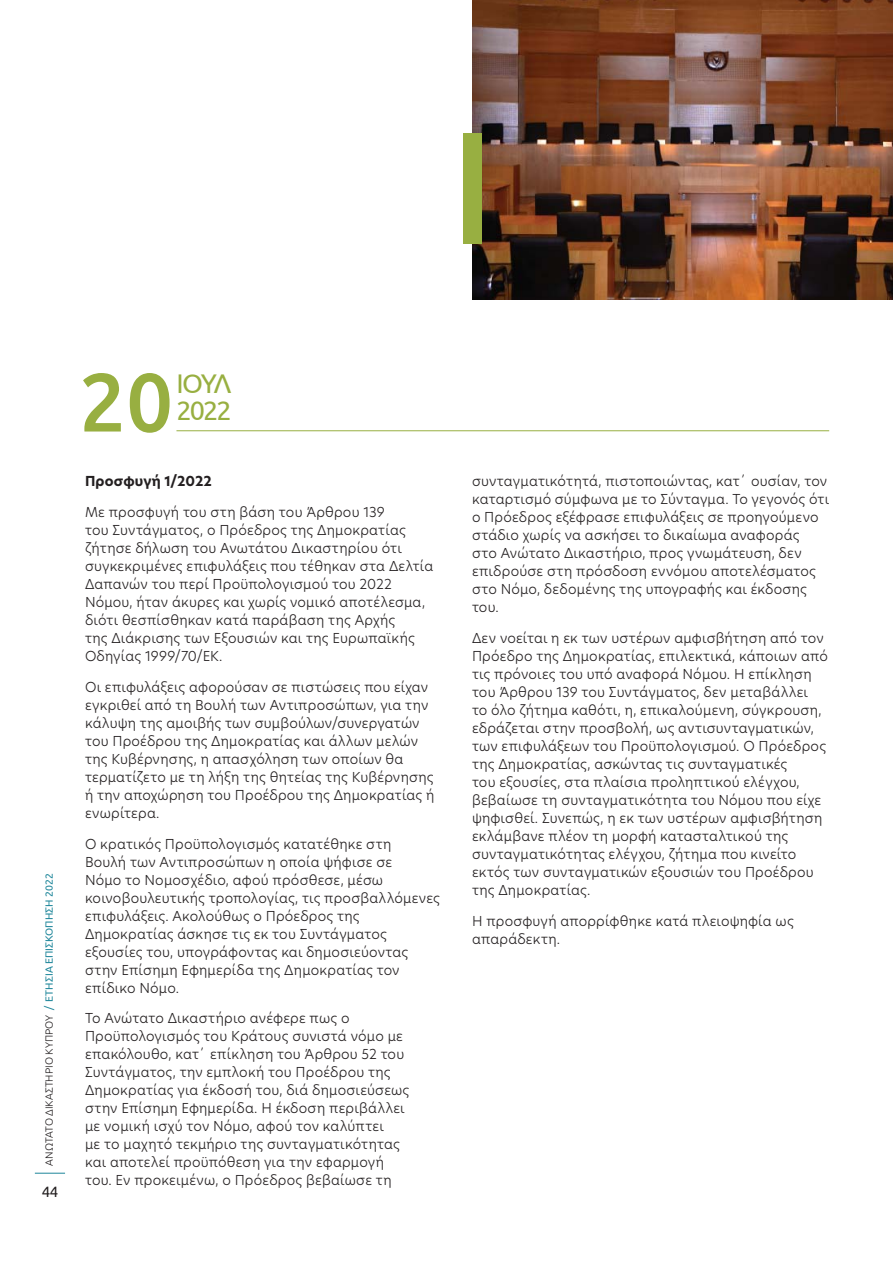
<style>
.page{position:relative;width:893px;height:1263px;background:#fff}
.page>*{position:absolute;margin:0;border:0;box-sizing:border-box;transform-origin:0 0}
.t1{font:500 82.5px "Ubuntu";color:#98af41}
.t2{font:27px/27px "Ubuntu";letter-spacing:-.07em;color:#98af41}
.t3{font:15px "Ubuntu";color:#231f20}
.t4{font:300 13.5px/18px "New Hero";letter-spacing:.01em;color:#231f20}
.t5{font:700 13.5px "New Hero";letter-spacing:.015em;color:#231f20}
.t6{font:300 10.5px "Ubuntu";color:#231f20}
.t7{font:10.5px "Ubuntu";color:#1e869a}
</style>
<div class="page">
<hr style="left:35px;top:1173px;width:30px;height:1px;background:#1e869a">
<img style="left:472px;top:0;width:421px;height:299px">
<div style="left:463px;top:133px;width:18px;height:110px;background:#98af41"></div>
<hr style="left:176px;top:430px;width:653px;height:1px;background:#98af41">
<p class="t7" style="left:43px;top:1001px;width:130px;rotate:-90deg">ΕΤΗΣΙΑ ΕΠΙΣΚΟΠΗΣΗ 2022</p>
<p class="t6" style="left:43px;top:1166px;width:152px;rotate:-90deg">ΑΝΩΤΑΤΟ ΔΙΚΑΣΤΗΡΙΟ ΚΥΠΡΟΥ</p>
<p class="t3" style="left:42px;top:1183px;width:18px">44</p>
<h1 class="t1" style="left:79px;top:355px;width:95px">20</h1>
<h2 class="t2" style="left:176px;top:369px;width:57px">ΙΟΥΛ<br>2022</h2>
<p class="t5" style="left:85px;top:475px;width:128px">Προσφυγή 1/2022</p>
<p class="t4" style="left:85px;top:504px;width:350px">Με προσφυγή του στη βάση του Άρθρου 139<br>του Συντάγματος, ο Πρόεδρος της Δημοκρατίας ζήτησε δήλωση του Ανωτάτου Δικαστηρίου ότι συγκεκριμένες επιφυλάξεις που τέθηκαν στα Δελτία Δαπανών του περί Προϋπολογισμού του 2022<br>Νόμου, ήταν άκυρες και χωρίς νομικό αποτέλεσμα, διότι θεσπίσθηκαν κατά παράβαση της Αρχής<br>της Διάκρισης των Εξουσιών και της Ευρωπαϊκής Οδηγίας 1999/70/ΕΚ.</p>
<p class="t4" style="left:85px;top:679px;width:351px">Οι επιφυλάξεις αφορούσαν σε πιστώσεις που είχαν εγκριθεί από τη Βουλή των Αντιπροσώπων, για την κάλυψη της αμοιβής των συμβούλων/συνεργατών του Προέδρου της Δημοκρατίας και άλλων μελών της Κυβέρνησης, η απασχόληση των οποίων θα τερματίζετο με τη λήξη της θητείας της Κυβέρνησης ή την αποχώρηση του Προέδρου της Δημοκρατίας ή ενωρίτερα.</p>
<p class="t4" style="left:85px;top:835px;width:356px">Ο κρατικός Προϋπολογισμός κατατέθηκε στη<br>Βουλή των Αντιπροσώπων η οποία ψήφισε σε<br>Νόμο το Νομοσχέδιο, αφού πρόσθεσε, μέσω κοινοβουλευτικής τροπολογίας, τις προσβαλλόμενες επιφυλάξεις. Ακολούθως ο Πρόεδρος της Δημοκρατίας άσκησε τις εκ του Συντάγματος εξουσίες του, υπογράφοντας και δημοσιεύοντας στην Επίσημη Εφημερίδα της Δημοκρατίας τον επίδικο Νόμο.</p>
<p class="t4" style="left:85px;top:1010px;width:326px">Το Ανώτατο Δικαστήριο ανέφερε πως ο Προϋπολογισμός του Κράτους συνιστά νόμο με επακόλουθο, κατ΄ επίκληση του Άρθρου 52 του Συντάγματος, την εμπλοκή του Προέδρου της Δημοκρατίας για έκδοσή του, διά δημοσιεύσεως στην Επίσημη Εφημερίδα. Η έκδοση περιβάλλει με νομική ισχύ τον Νόμο, αφού τον καλύπτει<br>με το μαχητό τεκμήριο της συνταγματικότητας και αποτελεί προϋπόθεση για την εφαρμογή του. Εν προκειμένω, ο Πρόεδρος βεβαίωσε τη</p>
<p class="t4" style="left:472px;top:473px;width:359px">συνταγματικότητά, πιστοποιώντας, κατ΄ ουσίαν, τον καταρτισμό σύμφωνα με το Σύνταγμα. Το γεγονός ότι ο Πρόεδρος εξέφρασε επιφυλάξεις σε προηγούμενο στάδιο χωρίς να ασκήσει το δικαίωμα αναφοράς<br>στο Ανώτατο Δικαστήριο, προς γνωμάτευση, δεν επιδρούσε στη πρόσδοση εννόμου αποτελέσματος στο Νόμο, δεδομένης της υπογραφής και έκδοσης του.</p>
<p class="t4" style="left:472px;top:630px;width:357px">Δεν νοείται η εκ των υστέρων αμφισβήτηση από τον Πρόεδρο της Δημοκρατίας, επιλεκτικά, κάποιων από τις πρόνοιες του υπό αναφορά Νόμου. Η επίκληση του Άρθρου 139 του Συντάγματος, δεν μεταβάλλει<br>το όλο ζήτημα καθότι, η, επικαλούμενη, σύγκρουση, εδράζεται στην προσβολή, ως αντισυνταγματικών, των επιφυλάξεων του Προϋπολογισμού. Ο Πρόεδρος της Δημοκρατίας, ασκώντας τις συνταγματικές<br>του εξουσίες, στα πλαίσια προληπτικού ελέγχου, βεβαίωσε τη συνταγματικότητα του Νόμου που είχε ψηφισθεί. Συνεπώς, η εκ των υστέρων αμφισβήτηση εκλάμβανε πλέον τη μορφή κατασταλτικού της συνταγματικότητας ελέγχου, ζήτημα που κινείτο εκτός των συνταγματικών εξουσιών του Προέδρου της Δημοκρατίας.</p>
<p class="t4" style="left:472px;top:913px;width:323px">Η προσφυγή απορρίφθηκε κατά πλειοψηφία ως απαράδεκτη.</p>
</div>
